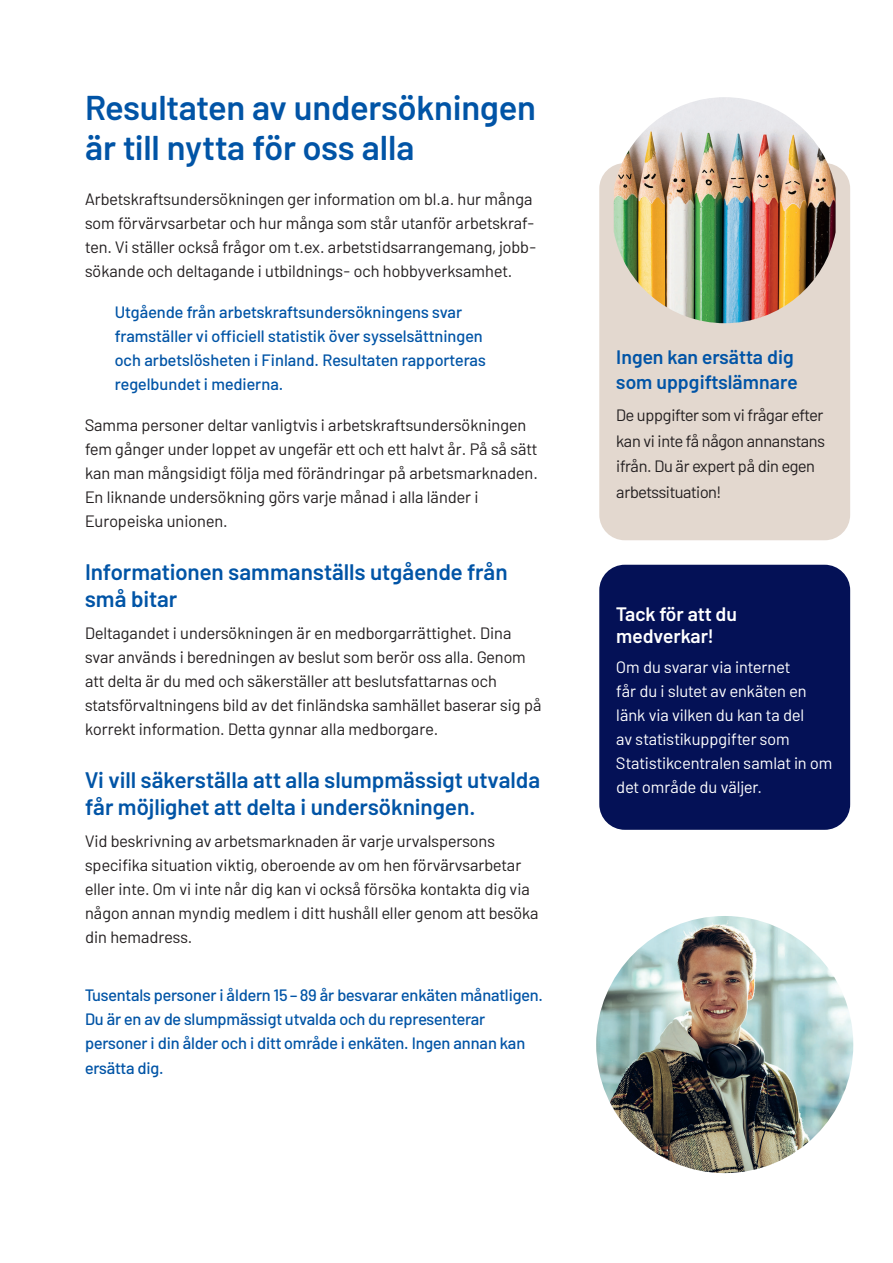
<style>
.page{position:relative;width:893px;height:1263px;background:#fff}
.page>*{position:absolute;margin:0;border:0;box-sizing:border-box;transform-origin:0 0}
.H1_Otsikko{font:600 34.5px/40.5px "Barlow";letter-spacing:-.005em;color:#0154a6}
.H2_otsikko{font:600 22.5px/27px "Barlow";color:#0154a6}
.H3_väliotsikko{font:600 19.5px/25.5px "Barlow";color:#0154a6}
.H3_väliotsikko-2{font:600 19.5px/22.5px "Barlow";color:#fff}
.p_leipis{font:16.5px/24px "Barlow";color:#231f20}
.p_leipis-2{font:500 16.5px/24px "Barlow";letter-spacing:-.01em;color:#0154a6}
.p_laatikko_nosto{font:500 16.5px/24px "Barlow";color:#0154a6}
.P_laatikko_leipis{font:16.5px/24px "Barlow";color:#fff}
.P_laatikko_leipis-2{font:16.5px/25.5px "Barlow";letter-spacing:-.02em;color:#231f20}
</style>
<div class="page">
<div style="left:599px;top:163px;width:251px;height:377px;background:#e3d8cf;border-radius:26px"></div>
<div style="left:599px;top:565px;width:251px;height:265px;background:#041156;border-radius:26px"></div>
<img style="left:614px;top:97px;width:222px;height:226px">
<img style="left:596px;top:916px;width:257px;height:257px;border-radius:129px">
<h1 class="H1_Otsikko" style="left:85px;top:84px;width:453px">Resultaten av undersökningen är till nytta för oss alla</h1>
<p class="p_leipis" style="left:85px;top:186px;width:453px">Arbetskraftsundersökningen ger information om bl.a. hur många som förvärvsarbetar och hur många som står utanför arbetskraf&shy;ten. Vi ställer också frågor om t.ex. arbetstidsarrangemang, jobb&shy;sökande och deltagande i utbildnings- och hobbyverksamhet.</p>
<p class="p_laatikko_nosto" style="left:115px;top:299px;width:373px">Utgående från arbetskraftsundersökningens svar framställer vi officiell statistik över sysselsättningen och arbetslösheten i Finland. Resultaten rapporteras regelbundet i medierna.</p>
<p class="p_leipis" style="left:85px;top:412px;width:454px">Samma personer deltar vanligtvis i arbetskraftsundersökningen fem gånger under loppet av ungefär ett och ett halvt år. På så sätt kan man mångsidigt följa med förändringar på arbetsmarknaden.<br>En liknande undersökning görs varje månad i alla länder i Europeiska unionen.</p>
<h2 class="H2_otsikko" style="left:85px;top:556px;width:424px">Informationen sammanställs utgående från små bitar</h2>
<p class="p_leipis" style="left:85px;top:620px;width:458px">Deltagandet i undersökningen är en medborgarrättighet. Dina svar används i beredningen av beslut som berör oss alla. Genom att delta är du med och säkerställer att beslutsfattarnas och statsförvaltningens bild av det finländska samhället baserar sig på korrekt information. Detta gynnar alla medborgare.</p>
<h2 class="H2_otsikko" style="left:85px;top:764px;width:457px">Vi vill säkerställa att alla slumpmässigt utvalda får möjlighet att delta i undersökningen.</h2>
<p class="p_leipis" style="left:85px;top:828px;width:455px">Vid beskrivning av arbetsmarknaden är varje urvalspersons specifika situation viktig, oberoende av om hen förvärvsarbetar eller inte. Om vi inte når dig kan vi också försöka kontakta dig via någon annan myndig medlem i ditt hushåll eller genom att besöka din hemadress.</p>
<p class="p_leipis-2" style="left:85px;top:982px;width:460px">Tusentals personer i åldern 15–89 år besvarar enkäten månatligen.<br>Du är en av de slumpmässigt utvalda och du representerar personer i din ålder och i ditt område i enkäten. Ingen annan kan ersätta dig.</p>
<h3 class="H3_väliotsikko" style="left:616px;top:342px;width:183px">Ingen kan ersätta dig som uppgiftslämnare</h3>
<p class="P_laatikko_leipis-2" style="left:616px;top:401px;width:210px">De uppgifter som vi frågar efter kan vi inte få någon annanstans ifrån. Du är expert på din egen arbetssituation!</p>
<h3 class="H3_väliotsikko-2" style="left:616px;top:601px;width:122px">Tack för att du medverkar!</h3>
<p class="P_laatikko_leipis" style="left:616px;top:654px;width:217px">Om du svarar via internet<br>får du i slutet av enkäten en länk via vilken du kan ta del<br>av statistikuppgifter som<br>Statistikcentralen samlat in om det område du väljer.</p>
</div>
